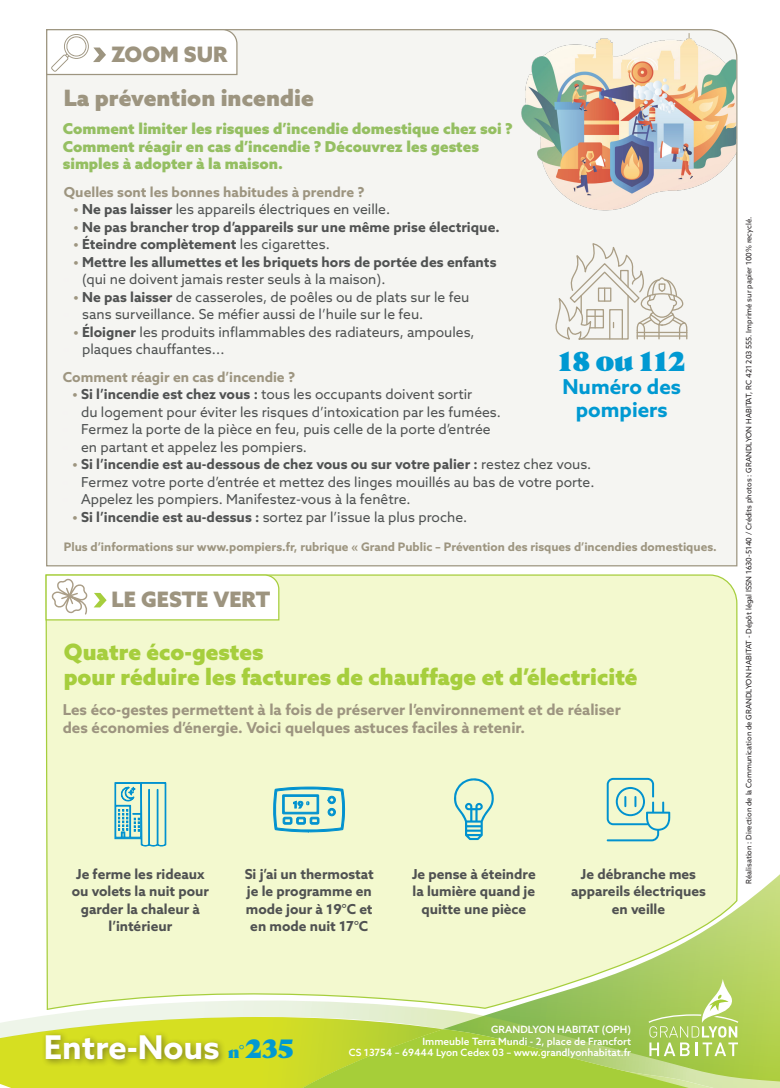
<style>
.page{position:relative;width:780px;height:1088px;background:#fff}
.page>*{position:absolute;margin:0;border:0;box-sizing:border-box;transform-origin:0 0}
.t1{font:700 32.75px "Azo Sans";color:#fff}
.t2{font:900 27.25px "Nocturne Serif";color:#0099d2}
.t3{font:900 26.38px "Nocturne Serif";color:#0099d2}
.titre_niveau_1{font:900 22.5px/25px "Azo Sans";color:#a6ce3d}
.titre_niveau_1-2{font:900 22.5px "Azo Sans";color:#9d9580}
.titre_niveau_1-3{font:900 21.25px "Azo Sans";color:#9d947f}
.t4{font:700 20.5px/23.4px "Azo Sans";color:#0099d2;text-align:center}
.t5{font:900 15.88px "Nocturne Serif";color:#0099d2}
.t6{font:700 15px/18px "Azo Sans";color:#9d9580}
.t7{font:900 15px/17.5px "Azo Sans";color:#95bf62}
.t8{font:13.75px "Azo Sans";color:#4f5252}
.t9{font:700 13.75px/17.5px "Azo Sans";color:#505252;text-align:center}
.t10{font:700 13.75px "Azo Sans";color:#9d9580}
.t11{font:700 11.75px "Azo Sans";color:#9d9580}
.titre_niveau_1-4{font:500 10px "Azo Sans";color:#fff}
.titre_niveau_1-5{font:7.5px "Azo Sans";color:#231f20}
.s1{font-weight:900;color:#9d9580}
.s2{font-weight:700;color:#505252}
.s3{font-weight:400;color:#4f5252}
.s4{font-weight:900;color:#f5f4f3}
</style>
<div class="page">
<div style="left:46px;top:29px;width:692px;height:538px;background:#f5f5f2"></div>
<svg style="left:555px;top:244px;width:133px;height:96px"></svg>
<div style="left:45px;top:574px;width:693px;height:405px;background:#f3f9cf"></div>
<svg style="left:124px;top:825px;width:656px;height:154px;background:#eef5c8"></svg>
<svg style="left:46px;top:29px;width:192px;height:47px"></svg>
<svg style="left:0;top:979px;width:780px;height:109px;background:#c6db6c"></svg>
<svg style="left:45px;top:574px;width:235px;height:47px"></svg>
<img style="left:521px;top:30px;width:215px;height:187px">
<svg style="left:606px;top:778px;width:64px;height:63px;background:#c5e5cf"></svg>
<svg style="left:114px;top:781px;width:53px;height:67px;background:#a7d8cf"></svg>
<svg style="left:453px;top:777px;width:41px;height:63px;background:#bce1cf"></svg>
<svg style="left:273px;top:786px;width:72px;height:47px;background:#9bd3cf"></svg>
<p class="titre_niveau_1-3" style="left:111px;top:40px;width:118px">ZOOM SUR</p>
<p class="titre_niveau_1-2" style="left:64px;top:83px;width:251px">La prévention incendie</p>
<p class="t7" style="left:63px;top:120px;width:451px">Comment limiter les risques d’incendie domestique chez soi ?<br>Comment réagir en cas d’incendie ? Découvrez les gestes simples à adopter à la maison.</p>
<p class="t10" style="left:64px;top:183px;width:302px">Quelles sont les bonnes habitudes à prendre ?</p>
<p class="t8" style="left:74px;top:200px;width:318px"><span class="s1">•</span> <span class="s2">Ne pas laisser</span> les appareils électriques en veille.</p>
<p class="t9" style="left:74px;top:218px;width:427px"><span class="s1">•</span> Ne pas brancher trop d’appareils sur une même prise électrique.</p>
<p class="t9" style="left:74px;top:235px;width:257px"><span class="s1">•</span> Éteindre complètement <span class="s3">les cigarettes.</span></p>
<p class="t9" style="left:74px;top:253px;width:424px"><span class="s1">•</span> Mettre les allumettes et les briquets hors de portée des enfants</p>
<p class="t8" style="left:64px;top:270px;width:323px"><span class="s4">•</span> (qui ne doivent jamais rester seuls à la maison).</p>
<p class="t8" style="left:74px;top:288px;width:397px"><span class="s1">•</span> <span class="s2">Ne pas laisser</span> de casseroles, de poêles ou de plats sur le feu</p>
<p class="t8" style="left:64px;top:305px;width:361px"><span class="s4">•</span> sans surveillance. Se méfier aussi de l’huile sur le feu.</p>
<p class="t8" style="left:74px;top:323px;width:402px"><span class="s1">•</span> <span class="s2">Éloigner</span> les produits inflammables des radiateurs, ampoules,</p>
<p class="t8" style="left:64px;top:340px;width:162px"><span class="s4">•</span> plaques chauffantes...</p>
<p class="t10" style="left:63px;top:368px;width:234px">Comment réagir en cas d’incendie ?</p>
<p class="t8" style="left:73px;top:385px;width:401px"><span class="s1">•</span> <span class="s2">Si l’incendie est chez vous :</span> tous les occupants doivent sortir</p>
<p class="t8" style="left:63px;top:403px;width:439px"><span class="s4">•</span> du logement pour éviter les risques d’intoxication par les fumées.</p>
<p class="t8" style="left:63px;top:420px;width:429px"><span class="s4">•</span> Fermez la porte de la pièce en feu, puis celle de la porte d’entrée</p>
<p class="t8" style="left:63px;top:438px;width:246px"><span class="s4">•</span> en partant et appelez les pompiers.</p>
<p class="t9" style="left:73px;top:455px;width:520px"><span class="s1">•</span> Si l’incendie est au-dessous de chez vous ou sur votre palier : <span class="s3">restez chez vous.</span></p>
<p class="t8" style="left:63px;top:473px;width:533px"><span class="s4">•</span> Fermez votre porte d’entrée et mettez des linges mouillés au bas de votre porte.</p>
<p class="t8" style="left:63px;top:490px;width:349px"><span class="s4">•</span> Appelez les pompiers. Manifestez-vous à la fenêtre.</p>
<p class="t8" style="left:73px;top:508px;width:396px"><span class="s1">•</span> <span class="s2">Si l’incendie est au-dessus :</span> sortez par l’issue la plus proche.</p>
<p class="t11" style="left:64px;top:538px;width:654px">Plus d’informations sur www.pompiers.fr, rubrique « Grand Public – Prévention des risques d’incendies domestiques.</p>
<p class="t2" style="left:558px;top:343px;width:129px">18 ou 112</p>
<p class="t4" style="left:562px;top:375px;width:120px">Numéro des pompiers</p>
<p class="titre_niveau_1-3" style="left:112px;top:585px;width:160px">LE GESTE VERT</p>
<p class="titre_niveau_1" style="left:64px;top:638px;width:575px">Quatre éco-gestes<br>pour réduire les factures de chauffage et d’électricité</p>
<p class="t6" style="left:63px;top:700px;width:559px">Les éco-gestes permettent à la fois de préserver l’environnement et de réaliser des économies d’énergie. Voici quelques astuces faciles à retenir.</p>
<p class="t9" style="left:72px;top:865px;width:139px">Je ferme les rideaux ou volets la nuit pour garder la chaleur à l’intérieur</p>
<p class="t9" style="left:571px;top:865px;width:136px">Je débranche mes appareils électriques en veille</p>
<p class="t9" style="left:245px;top:865px;width:131px">Si j’ai un thermostat je le programme en mode jour à 19°C et en mode nuit 17°C</p>
<p class="t9" style="left:412px;top:865px;width:125px">Je pense à éteindre la lumière quand je quitte une pièce</p>
<p class="titre_niveau_1-5" style="left:743px;top:883px;width:668px;rotate:-90deg">Réalisation : Direction de la Communication de GRANDLYON HABITAT - Dépôt légal ISSN 1630-5140 / Crédits photos : GRANDLYON HABITAT, RC 421 203 555. Imprimé sur papier 100% recyclé.</p>
<p class="t1" style="left:44px;top:1025px;width:177px">Entre-Nous</p>
<p class="t5" style="left:228px;top:1042px;width:17px">n°</p>
<p class="t3" style="left:245px;top:1032px;width:50px">235</p>
<p class="titre_niveau_1-4" style="left:491px;top:1023px;width:141px">GRANDLYON HABITAT (OPH)</p>
<p class="titre_niveau_1-4" style="left:422px;top:1034px;width:210px">Immeuble Terra Mundi - 2, place de Francfort</p>
<p class="titre_niveau_1-4" style="left:349px;top:1046px;width:284px">CS 13754 – 69444 Lyon Cedex 03 – www.grandlyonhabitat.fr</p>
</div>
